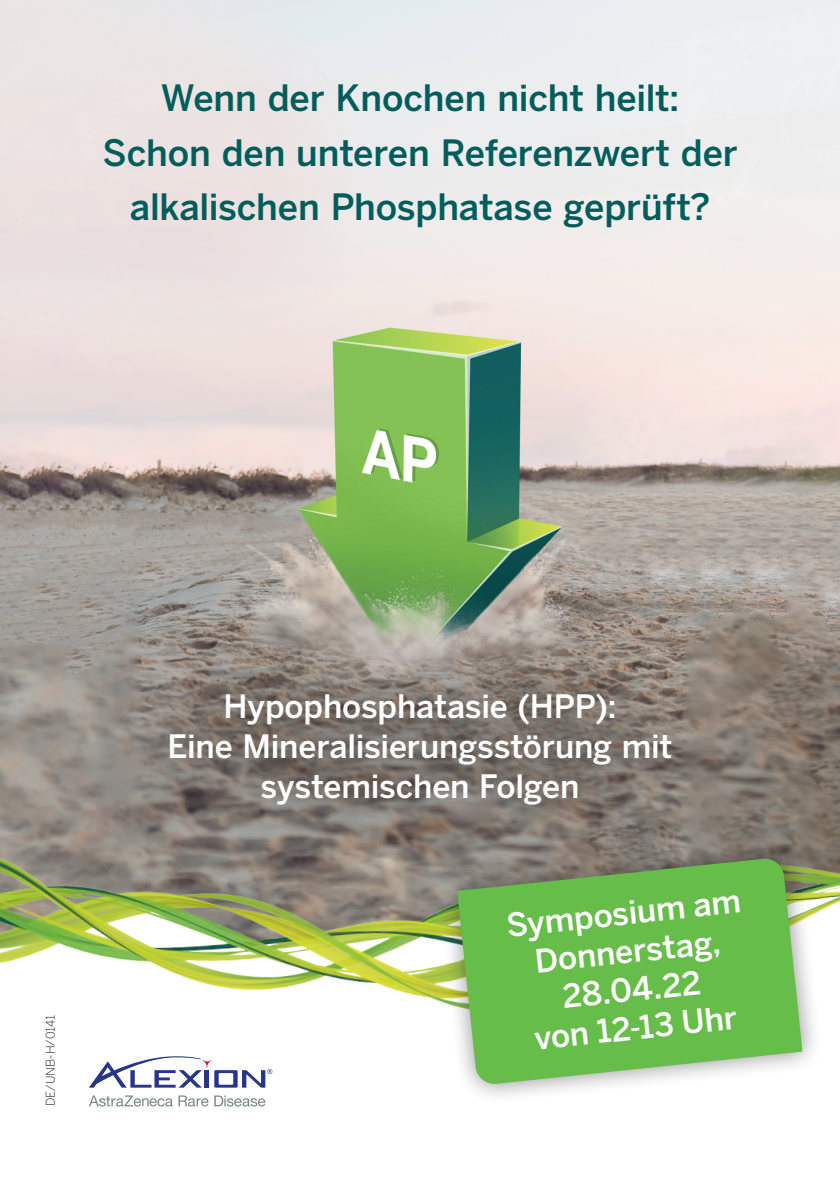
<style>
.page{position:relative;width:840px;height:1191px;background:#fff}
.page>*{position:absolute;margin:0;border:0;box-sizing:border-box;transform-origin:0 0}
.t1{font:500 36px/54.2px "Benton Sans";letter-spacing:-.005em;color:#005d5b;text-align:center}
.t2{font:500 32px/38.4px "Benton Sans";letter-spacing:-.005em;color:#fff;text-align:center}
.t3{font:300 12px "Benton Sans";color:#231f20}
</style>
<div class="page">
<img style="left:0;top:0;width:839px;height:784px">
<img style="left:0;top:784px;width:839px;height:216px">
<svg style="left:131px;top:653px;width:577px;height:189px;background:#807770"></svg>
<div style="left:436px;top:838px;width:386px;height:266px;background:#231f20;opacity:.5"></div>
<svg style="left:457px;top:857px;width:345px;height:227px;background:#75bb5b"></svg>
<svg style="left:89px;top:1056px;width:183px;height:31px"></svg>
<svg style="left:89px;top:1095px;width:119px;height:11px"></svg>
<svg style="left:214px;top:1095px;width:51px;height:11px"></svg>
<p class="t1" style="left:103px;top:71px;width:636px">Wenn der Knochen nicht heilt:<br>Schon den unteren Referenzwert der alkalischen Phosphatase geprüft?</p>
<p class="t3" style="left:44px;top:1106px;width:93px;rotate:-90deg">DE/UNB-H/0141</p>
<p class="t2" style="left:167px;top:685px;width:506px;line-height:40px">Hypophosphatasie (HPP):<br>Eine Mineralisierungsstörung mit systemischen Folgen</p>
<p class="t2" style="left:504px;top:905px;width:236px;rotate:-6deg">Symposium am<br>Donnerstag,<br>28.04.22<br>von 12-13 Uhr</p>
</div>
